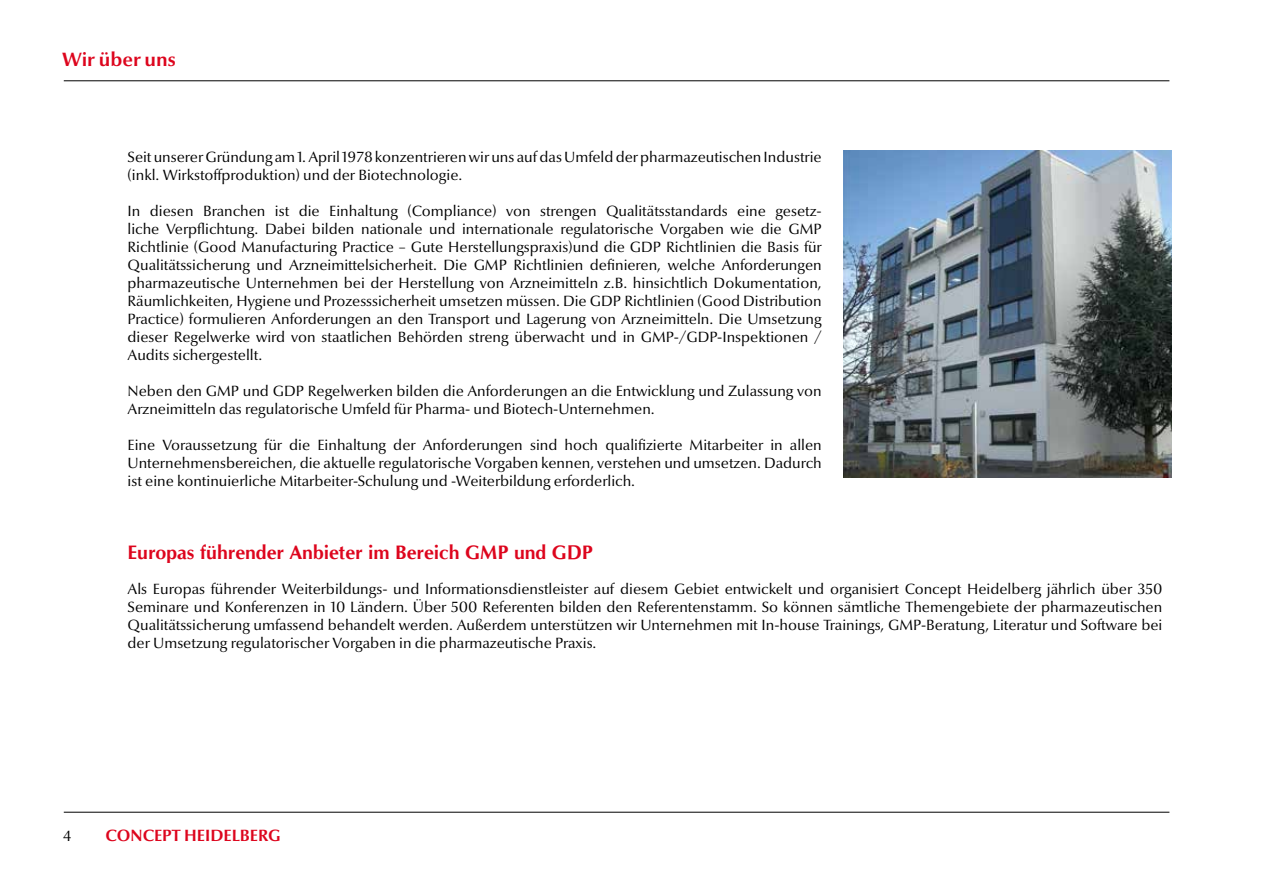
<style>
.page{position:relative;width:1263px;height:893px;background:#fff}
.page>*{position:absolute;margin:0;border:0;box-sizing:border-box;transform-origin:0 0}
.t1{font:700 19.5px "CG Omega";color:#dd051d}
.t2{font:700 19.5px "Optima Nova LT";color:#dd051d}
.t3{font:700 16.5px "Optima Nova LT";color:#dd051d}
.t4{font:15px/18px "Optima Nova LT";color:#000;text-align:justify}
</style>
<div class="page">
<hr style="left:64px;top:80px;width:1105px;height:1px;background:#000">
<hr style="left:64px;top:812px;width:1105px;height:1px;background:#000">
<img style="left:843px;top:151px;width:328px;height:326px">
<h1 class="t2" style="left:62px;top:48px;width:115px">Wir über uns</h1>
<p class="t4" style="left:128px;top:148px;width:696px">Seit unserer Gründung am 1. April 1978 konzentrieren wir uns auf das Umfeld der pharmazeutischen Industrie (inkl. Wirkstoffproduktion) und der Biotechnologie.</p>
<p class="t4" style="left:128px;top:202px;width:696px">In diesen Branchen ist die Einhaltung (Compliance) von strengen Qualitätsstandards eine gesetz&shy;liche Verpflichtung. Dabei bilden nationale und internationale regulatorische Vorgaben wie die GMP Richtlinie (Good Manufacturing Practice – Gute Herstellungspraxis)und die GDP Richtlinien die Basis für Qualitätssicherung und Arzneimittelsicherheit. Die GMP Richtlinien definieren, welche Anforderungen pharmazeutische Unternehmen bei der Herstellung von Arzneimitteln z.B. hinsichtlich Dokumentation, Räumlichkeiten, Hygiene und Prozesssicherheit umsetzen müssen. Die GDP Richtlinien (Good Distribution Practice) formulieren Anforderungen an den Transport und Lagerung von Arzneimitteln. Die Umsetzung dieser Regelwerke wird von staatlichen Behörden streng überwacht und in GMP-/GDP-Inspektionen / Audits sichergestellt.</p>
<p class="t4" style="left:128px;top:382px;width:696px">Neben den GMP und GDP Regelwerken bilden die Anforderungen an die Entwicklung und Zulassung von<br>Arzneimitteln das regulatorische Umfeld für Pharma- und Biotech-Unternehmen.</p>
<p class="t4" style="left:128px;top:436px;width:696px">Eine Voraussetzung für die Einhaltung der Anforderungen sind hoch qualifizierte Mitarbeiter in allen Unternehmensbereichen, die aktuelle regulatorische Vorgaben kennen, verstehen und umsetzen. Dadurch ist eine kontinuierliche Mitarbeiter-Schulung und -Weiterbildung erforderlich.</p>
<h1 class="t1" style="left:128px;top:540px;width:467px">Europas führender Anbieter im Bereich GMP und GDP</h1>
<p class="t4" style="left:128px;top:580px;width:1036px">Als Europas führender Weiterbildungs- und Informationsdienstleister auf diesem Gebiet entwickelt und organisiert Concept Heidelberg jährlich über 350<br>Seminare und Konferenzen in 10 Ländern. Über 500 Referenten bilden den Referentenstamm. So können sämtliche Themengebiete der pharmazeutischen Qualitätssicherung umfassend behandelt werden. Außerdem unterstützen wir Unternehmen mit In-house Trainings, GMP-Beratung, Literatur und Software bei der Umsetzung regulatorischer Vorgaben in die pharmazeutische Praxis.</p>
<p class="t4" style="left:63px;top:828px;width:10px">4</p>
<p class="t3" style="left:106px;top:826px;width:177px">CONCEPT HEIDELBERG</p>
</div>
